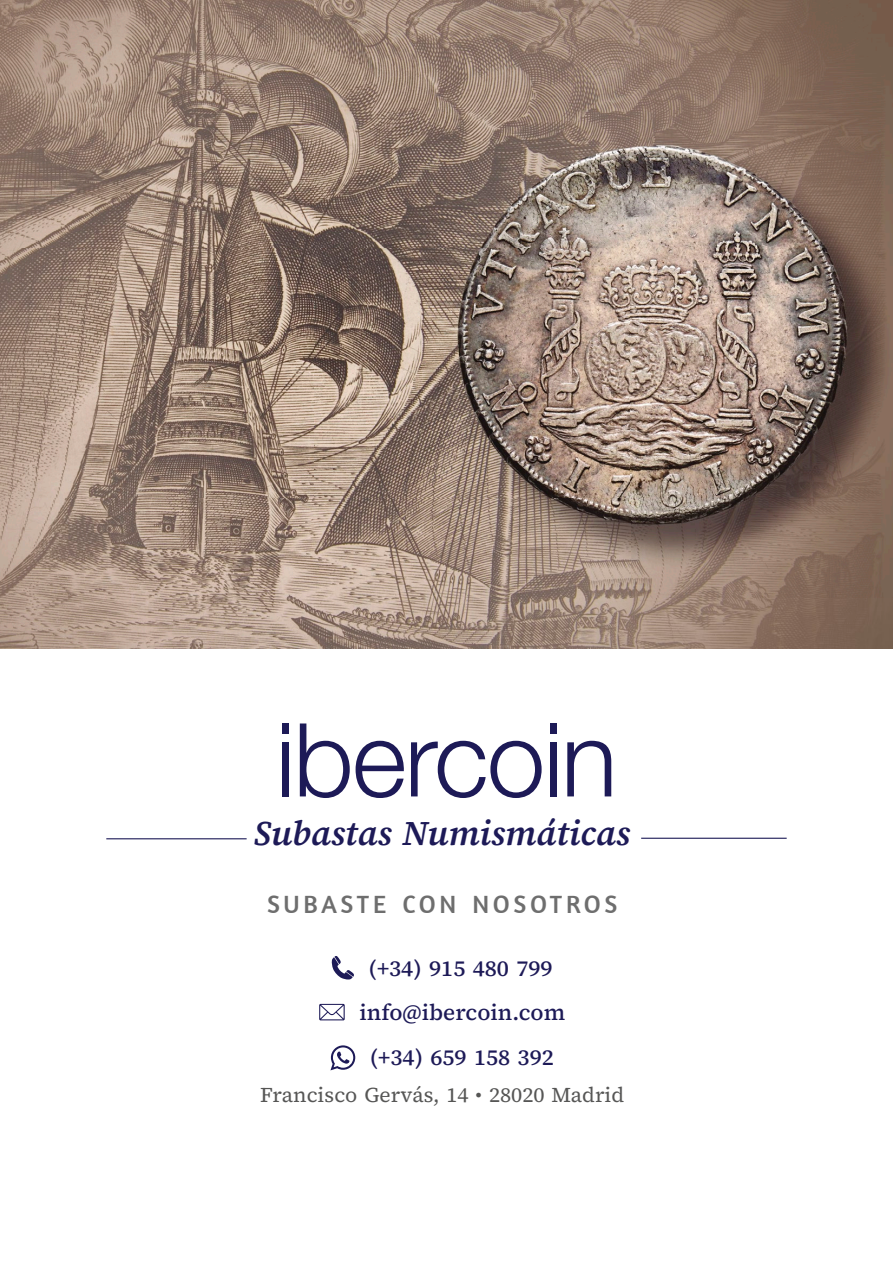
<style>
.page{position:relative;width:893px;height:1263px;background:#fff}
.page>*{position:absolute;margin:0;border:0;box-sizing:border-box;transform-origin:0 0}
.t1{font:italic 600 34.5px "Source Serif 4";color:#1d1a57}
.t2{font:25.5px "Amaranth";letter-spacing:.14em;color:#6e6e6e}
.t3{font:500 22.5px/44.7px "Source Serif 4";color:#1d1a57;text-align:center}
.t4{font:21px "Source Serif 4";color:#565655}
</style>
<div class="page">
<img style="left:0;top:0;width:893px;height:648px">
<hr style="left:106px;top:838px;width:141px;height:1px;background:#1d1a57">
<svg style="left:300px;top:723px;width:50px;height:75px"></svg>
<div style="left:282px;top:742px;width:7px;height:54px;background:#1d1a57"></div>
<svg style="left:356px;top:741px;width:48px;height:57px"></svg>
<svg style="left:411px;top:741px;width:131px;height:57px"></svg>
<div style="left:550px;top:742px;width:6px;height:54px;background:#1d1a57"></div>
<svg style="left:567px;top:741px;width:44px;height:55px"></svg>
<div style="left:282px;top:723px;width:7px;height:11px;background:#1d1a57"></div>
<div style="left:550px;top:723px;width:6px;height:11px;background:#1d1a57"></div>
<svg style="left:332px;top:956px;width:22px;height:23px"></svg>
<svg style="left:319px;top:1004px;width:26px;height:16px"></svg>
<svg style="left:330px;top:1045px;width:25px;height:25px"></svg>
<hr style="left:641px;top:838px;width:146px;height:1px;background:#1d1a57">
<h1 class="t1" style="left:254px;top:810px;width:378px">Subastas Numismáticas</h1>
<p class="t2" style="left:267px;top:889px;width:352px">SUBASTE CON NOSOTROS</p>
<p class="t3" style="left:359px;top:946px;width:207px">(+34) 915 480 799 info@ibercoin.com (+34) 659 158 392</p>
<p class="t4" style="left:260px;top:1081px;width:366px">Francisco Gervás, 14 • 28020 Madrid</p>
</div>
